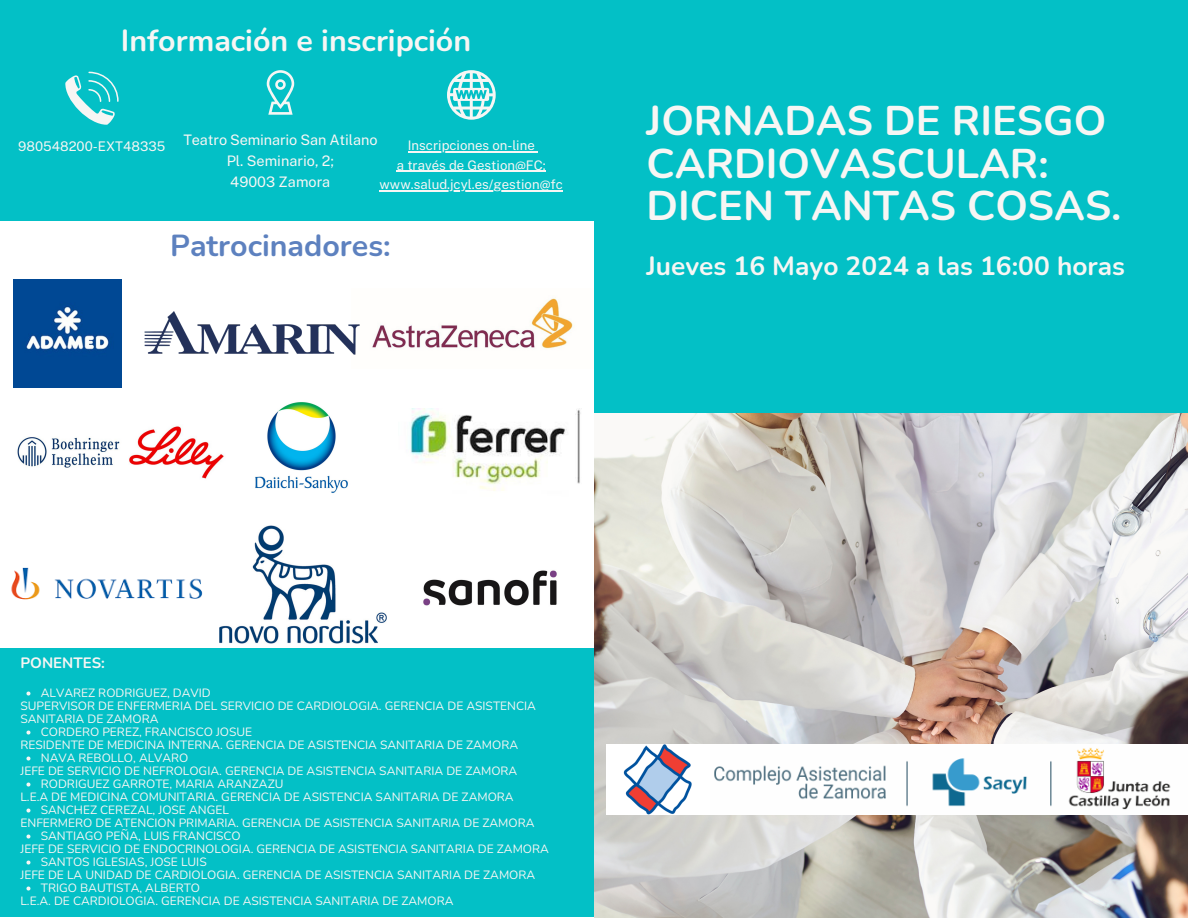
<style>
.page{position:relative;width:1188px;height:918px;background:#03c0c6}
.page>*{position:absolute;margin:0;border:0;box-sizing:border-box;transform-origin:0 0}
.t1{font:700 41.55px/42.3px "Nunito";color:#f7f6f4}
.t2{font:700 30.45px "Nunito";color:#f7f6f4}
.t3{font:700 30.45px "Nunito";color:#5d81bf}
.t4{font:700 26.25px "Nunito";color:#f7f6f4}
.t5{font:700 15px "Nunito";color:#f7f6f4}
.t6{font:14.55px/21px "Public Sans";letter-spacing:-.01em;color:#f7f6f4;text-align:center}
.t7{font:13.2px "Public Sans";color:#f7f6f4}
.t8{font:12px/13px "Nunito";color:#f7f6f4}
</style>
<div class="page">
<img style="left:594px;top:414px;width:594px;height:504px">
<div style="left:0;top:0;width:594px;height:918px;background:#fff"></div>
<div style="left:0;top:0;width:594px;height:220px;background:#03c0c6"></div>
<svg style="left:447px;top:70px;width:48px;height:50px"></svg>
<hr style="left:408px;top:151px;width:127px;height:1px;background:#f7f6f4">
<hr style="left:397px;top:171px;width:149px;height:1px;background:#f7f6f4">
<hr style="left:380px;top:191px;width:183px;height:1px;background:#f7f6f4">
<svg style="left:267px;top:70px;width:27px;height:45px"></svg>
<svg style="left:65px;top:72px;width:54px;height:53px"></svg>
<img style="left:709px;top:744px;width:479px;height:71px">
<img style="left:607px;top:744px;width:102px;height:71px">
<img style="left:372px;top:297px;width:202px;height:52px">
<img style="left:409px;top:409px;width:172px;height:82px">
<img style="left:16px;top:387px;width:208px;height:92px">
<img style="left:14px;top:279px;width:108px;height:108px">
<img style="left:423px;top:570px;width:134px;height:36px">
<img style="left:144px;top:311px;width:216px;height:44px">
<img style="left:255px;top:402px;width:93px;height:91px">
<img style="left:11px;top:567px;width:209px;height:76px">
<img style="left:220px;top:525px;width:166px;height:119px">
<div style="left:0;top:648px;width:594px;height:269px;background:#03c0c6"></div>
<svg style="left:26px;top:692px;width:4px;height:4px"></svg>
<svg style="left:26px;top:731px;width:4px;height:4px"></svg>
<svg style="left:26px;top:757px;width:4px;height:4px"></svg>
<svg style="left:26px;top:783px;width:4px;height:4px"></svg>
<svg style="left:26px;top:809px;width:4px;height:4px"></svg>
<svg style="left:26px;top:835px;width:4px;height:4px"></svg>
<svg style="left:26px;top:861px;width:4px;height:4px"></svg>
<svg style="left:26px;top:887px;width:4px;height:4px"></svg>
<p class="t2" style="left:121px;top:21px;width:352px">Información e inscripción</p>
<p class="t7" style="left:18px;top:138px;width:149px">980548200-EXT48335</p>
<p class="t6" style="left:183px;top:129px;width:196px">Teatro Seminario San Atilano<br>Pl. Seminario, 2;<br>49003 Zamora</p>
<h2 class="t7" style="left:408px;top:137px;width:128px">Inscripciones on-line</h2>
<p class="t7" style="left:397px;top:157px;width:151px">a través de Gestion@FC:</p>
<p class="t7" style="left:380px;top:177px;width:185px">www.salud.jcyl.es/gestion@fc</p>
<h3 class="t3" style="left:170px;top:226px;width:222px">Patrocinadores:</h3>
<p class="t1" style="left:647px;top:101px;width:476px">JORNADAS DE RIESGO<br>CARDIOVASCULAR:<br>DICEN TANTAS COSAS.</p>
<h3 class="t4" style="left:647px;top:248px;width:480px">Jueves 16 Mayo 2024 a las 16:00 horas</h3>
<p class="t5" style="left:20px;top:652px;width:86px">PONENTES:</p>
<h4 class="t8" style="left:41px;top:686px;width:171px">ALVAREZ RODRIGUEZ, DAVID</h4>
<p class="t8" style="left:20px;top:699px;width:517px">SUPERVISOR DE ENFERMERIA DEL SERVICIO DE CARDIOLOGIA. GERENCIA DE ASISTENCIA<br>SANITARIA DE ZAMORA</p>
<h4 class="t8" style="left:41px;top:725px;width:213px">CORDERO PEREZ, FRANCISCO JOSUE</h4>
<p class="t8" style="left:20px;top:738px;width:499px">RESIDENTE DE MEDICINA INTERNA. GERENCIA DE ASISTENCIA SANITARIA DE ZAMORA</p>
<h4 class="t8" style="left:41px;top:751px;width:149px">NAVA REBOLLO, ALVARO</h4>
<p class="t8" style="left:20px;top:764px;width:498px">JEFE DE SERVICIO DE NEFROLOGIA. GERENCIA DE ASISTENCIA SANITARIA DE ZAMORA</p>
<h4 class="t8" style="left:41px;top:777px;width:244px">RODRIGUEZ GARROTE, MARIA ARANZAZU</h4>
<p class="t8" style="left:20px;top:790px;width:495px">L.E.A DE MEDICINA COMUNITARIA. GERENCIA DE ASISTENCIA SANITARIA DE ZAMORA</p>
<h4 class="t8" style="left:41px;top:803px;width:190px">SANCHEZ CEREZAL, JOSE ANGEL</h4>
<p class="t8" style="left:20px;top:816px;width:516px">ENFERMERO DE ATENCION PRIMARIA. GERENCIA DE ASISTENCIA SANITARIA DE ZAMORA</p>
<h4 class="t8" style="left:41px;top:829px;width:201px">SANTIAGO PEÑA, LUIS FRANCISCO</h4>
<p class="t8" style="left:20px;top:842px;width:530px">JEFE DE SERVICIO DE ENDOCRINOLOGIA. GERENCIA DE ASISTENCIA SANITARIA DE ZAMORA</p>
<h4 class="t8" style="left:41px;top:855px;width:167px">SANTOS IGLESIAS, JOSE LUIS</h4>
<p class="t8" style="left:20px;top:868px;width:516px">JEFE DE LA UNIDAD DE CARDIOLOGIA. GERENCIA DE ASISTENCIA SANITARIA DE ZAMORA</p>
<h4 class="t8" style="left:41px;top:881px;width:161px">TRIGO BAUTISTA, ALBERTO</h4>
<h1 class="t8" style="left:20px;top:894px;width:435px">L.E.A. DE CARDIOLOGIA. GERENCIA DE ASISTENCIA SANITARIA DE ZAMORA</h1>
</div>
